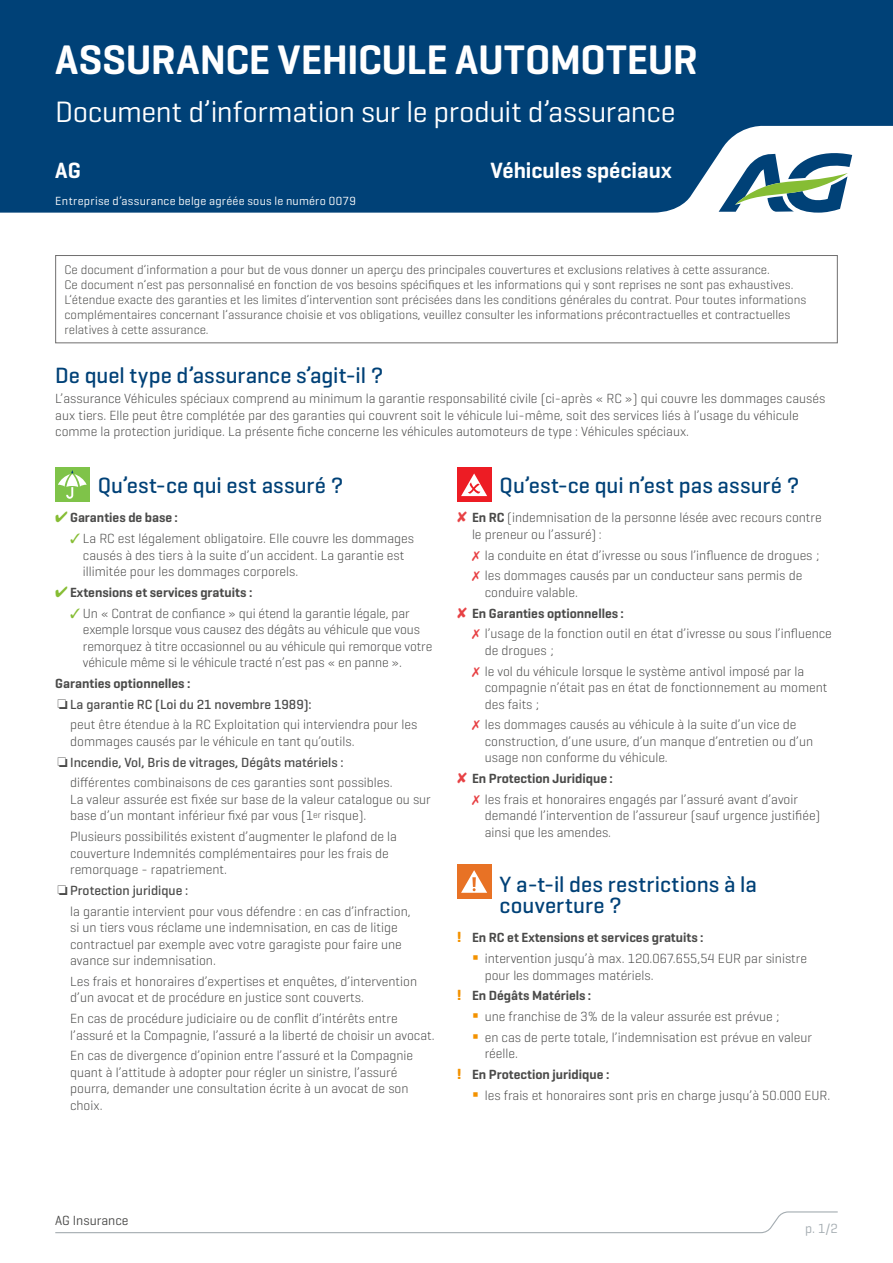
<style>
.page{position:relative;width:893px;height:1263px;background:#fff}
.page>*{position:absolute;margin:0;border:0;box-sizing:border-box;transform-origin:0 0}
.t1{font:600 42px "Geogrotesque";letter-spacing:-.01em;color:#fff}
.t2{font:30px "Geogrotesque";letter-spacing:-.015em;color:#fff}
.t3{font:500 22.5px/21px "Geogrotesque";letter-spacing:.005em;color:#004177}
.t4{font:600 22.5px "Geogrotesque";color:#fff}
.t5{font:300 13.5px/16.5px "Geogrotesque";color:#4a4a49}
.t6{font:600 13.5px "Geogrotesque";color:#4a4a49}
.t7{font:500 13.5px "Geogrotesque";color:#4a4a49}
.t8{font:13.5px "Geogrotesque";color:#4a4a49}
.t9{font:13.5px "Geogrotesque";color:#a4acb1}
.t10{font:300 12.75px/15px "Geogrotesque";color:#4a4a49}
.t11{font:12px "Geogrotesque";letter-spacing:.025em;color:#fff}
.s1{color:#86bd34}
.s2{font-weight:500}
.s3{color:#e74144}
.s4{font-weight:600}
.s5{font-weight:700;font-size:15px;color:#f39200}
.s6{color:#f39200}
</style>
<div class="page">
<svg style="left:55px;top:1211px;width:783px;height:23px"></svg>
<div style="left:0;top:0;width:893px;height:213px;background:#004177"></div>
<svg style="left:719px;top:148px;width:133px;height:65px"></svg>
<div style="left:55px;top:255px;width:783px;height:88px;border:1px solid #706f6f"></div>
<div style="left:55px;top:468px;width:34px;height:34px;background:#7fc349"></div>
<svg style="left:58px;top:470px;width:29px;height:29px"></svg>
<div style="left:457px;top:468px;width:34px;height:34px;background:#ed1c24"></div>
<svg style="left:461px;top:473px;width:26px;height:23px"></svg>
<div style="left:457px;top:864px;width:34px;height:34px;background:#e87225"></div>
<svg style="left:461px;top:870px;width:26px;height:23px"></svg>
<h1 class="t1" style="left:55px;top:34px;width:644px">ASSURANCE VEHICULE AUTOMOTEUR</h1>
<h2 class="t2" style="left:55px;top:93px;width:622px">Document d’information sur le produit d’assurance</h2>
<h3 class="t4" style="left:55px;top:157px;width:27px">AG</h3>
<h3 class="t4" style="left:490px;top:157px;width:183px">Véhicules spéciaux</h3>
<p class="t11" style="left:55px;top:194px;width:302px">Entreprise d’assurance belge agréée sous le numéro 0079</p>
<p class="t10" style="left:65px;top:262px;width:743px">Ce document d’information a pour but de vous donner un aperçu des principales couvertures et exclusions relatives à cette assurance.<br>Ce document n’est pas personnalisé en fonction de vos besoins spécifiques et les informations qui y sont reprises ne sont pas exhaustives.<br>L’étendue exacte des garanties et les limites d’intervention sont précisées dans les conditions générales du contrat. Pour toutes informations complémentaires concernant l’assurance choisie et vos obligations, veuillez consulter les informations précontractuelles et contractuelles relatives à cette assurance.</p>
<h3 class="t3" style="left:55px;top:364px;width:330px">De quel type d’assurance s’agit-il ?</h3>
<p class="t5" style="left:55px;top:390px;width:771px">L’assurance Véhicules spéciaux comprend au minimum la garantie responsabilité civile (ci-après « RC ») qui couvre les dommages causés aux tiers. Elle peut être complétée par des garanties qui couvrent soit le véhicule lui-même, soit des services liés à l’usage du véhicule comme la protection juridique. La présente fiche concerne les véhicules automoteurs de type : Véhicules spéciaux.</p>
<h3 class="t3" style="left:98px;top:474px;width:247px">Qu’est-ce qui est assuré ?</h3>
<p class="t6" style="left:55px;top:509px;width:124px"><span class="s1">✔</span> Garanties de base :</p>
<p class="t5" style="left:83px;top:530px;width:333px;text-indent:-13px"><span class="s1">✓</span> La RC est légalement obligatoire. Elle couvre les dommages causés à des tiers à la suite d’un accident. La garantie est illimitée pour les dommages corporels.</p>
<p class="t6" style="left:55px;top:584px;width:199px"><span class="s1">✔</span> Extensions et services gratuits :</p>
<p class="t5" style="left:83px;top:604px;width:351px;text-indent:-13px"><span class="s1">✓</span> Un « Contrat de confiance » qui étend la garantie légale, par exemple lorsque vous causez des dégâts au véhicule que vous remorquez à titre occasionnel ou au véhicule qui remorque votre véhicule même si le véhicule tracté n’est pas « en panne ».</p>
<p class="t6" style="left:55px;top:675px;width:137px">Garanties optionnelles :</p>
<p class="t7" style="left:57px;top:696px;width:256px">❏ La garantie RC (Loi du 21 novembre 1989):</p>
<p class="t5" style="left:70px;top:716px;width:349px">peut être étendue à la RC Exploitation qui interviendra pour les</p>
<p class="t5" style="left:70px;top:733px;width:286px">dommages causés par le véhicule en tant qu’outils.</p>
<p class="t7" style="left:57px;top:754px;width:288px">❏ Incendie, Vol, Bris de vitrages, Dégâts matériels :</p>
<p class="t5" style="left:70px;top:774px;width:324px">différentes combinaisons de ces garanties sont possibles.</p>
<p class="t5" style="left:70px;top:791px;width:362px">La valeur assurée est fixée sur base de la valeur catalogue ou sur base d’un montant inférieur fixé par vous (1<sup>er</sup> risque).</p>
<p class="t5" style="left:70px;top:828px;width:328px">Plusieurs possibilités existent d’augmenter le plafond de la couverture Indemnités complémentaires pour les frais de remorquage - rapatriement.</p>
<p class="t5" style="left:70px;top:879px;width:342px;line-height:20.7px;text-indent:-13px">❏ <span class="s2">Protection juridique :<br></span>la garantie intervient pour vous défendre : en cas d’infraction,</p>
<p class="t5" style="left:70px;top:919px;width:333px">si un tiers vous réclame une indemnisation, en cas de litige contractuel par exemple avec votre garagiste pour faire une avance sur indemnisation.</p>
<p class="t5" style="left:70px;top:973px;width:348px">Les frais et honoraires d’expertises et enquêtes, d’intervention d’un avocat et de procédure en justice sont couverts.</p>
<p class="t5" style="left:70px;top:1010px;width:366px">En cas de procédure judiciaire ou de conflit d’intérêts entre l’assuré et la Compagnie, l’assuré a la liberté de choisir un avocat.</p>
<p class="t5" style="left:70px;top:1047px;width:345px">En cas de divergence d’opinion entre l’assuré et la Compagnie quant à l’attitude à adopter pour régler un sinistre, l’assuré pourra, demander une consultation écrite à un avocat de son choix.</p>
<h3 class="t3" style="left:500px;top:474px;width:301px">Qu’est-ce qui n’est pas assuré ?</h3>
<p class="t5" style="left:472px;top:509px;width:351px;text-indent:-15px"><span class="s3">✘</span> <span class="s4">En RC</span> (indemnisation de la personne lésée avec recours contre le preneur ou l’assuré) :</p>
<p class="t5" style="left:472px;top:544px;width:349px;line-height:20.7px"><span class="s3">✗</span> la conduite en état d’ivresse ou sous l’influence de drogues ; <span class="s3">✗</span> les dommages causés par un conducteur sans permis de</p>
<p class="t5" style="left:485px;top:584px;width:95px">conduire valable.</p>
<p class="t6" style="left:457px;top:605px;width:168px"><span class="s3">✘</span> En Garanties optionnelles :</p>
<p class="t5" style="left:472px;top:625px;width:361px"><span class="s3">✗</span> l’usage de la fonction outil en état d’ivresse ou sous l’influence</p>
<p class="t5" style="left:472px;top:639px;width:334px;line-height:20.7px;text-indent:13px">de drogues ;<br><span class="s3">✗</span> le vol du véhicule lorsque le système antivol imposé par la</p>
<p class="t5" style="left:485px;top:679px;width:344px">compagnie n’était pas en état de fonctionnement au moment des faits ;</p>
<p class="t5" style="left:485px;top:716px;width:330px;text-indent:-13px"><span class="s3">✗</span> les dommages causés au véhicule à la suite d’un vice de construction, d’une usure, d’un manque d’entretien ou d’un usage non conforme du véhicule.</p>
<p class="t5" style="left:472px;top:768px;width:327px;line-height:20.7px;text-indent:-15px"><span class="s3">✘</span> <span class="s4">En Protection Juridique :<br></span><span class="s3">✗</span> les frais et honoraires engagés par l’assuré avant d’avoir</p>
<p class="t5" style="left:485px;top:807px;width:337px">demandé l’intervention de l’assureur (sauf urgence justifiée) ainsi que les amendes.</p>
<h3 class="t3" style="left:500px;top:873px;width:259px">Y a-t-il des restrictions à la couverture ?</h3>
<p class="t6" style="left:457px;top:929px;width:248px"><span class="s5">!</span> En RC et Extensions et services gratuits :</p>
<p class="t5" style="left:485px;top:950px;width:324px;text-indent:-13px"><span class="s6">▪</span> intervention jusqu’à max. 120.067.655,54 EUR par sinistre pour les dommages matériels.</p>
<p class="t6" style="left:457px;top:987px;width:136px"><span class="s5">!</span> En Dégâts Matériels :</p>
<p class="t5" style="left:472px;top:1008px;width:309px"><span class="s6">▪</span> une franchise de 3% de la valeur assurée est prévue ;</p>
<p class="t5" style="left:485px;top:1028px;width:329px;text-indent:-13px"><span class="s6">▪</span> en cas de perte totale, l’indemnisation est prévue en valeur réelle.</p>
<p class="t6" style="left:457px;top:1066px;width:154px"><span class="s5">!</span> En Protection juridique :</p>
<p class="t5" style="left:472px;top:1086px;width:360px"><span class="s6">▪</span> les frais et honoraires sont pris en charge jusqu’à 50.000 EUR.</p>
<p class="t8" style="left:55px;top:1212px;width:75px">AG Insurance</p>
<p class="t9" style="left:805px;top:1220px;width:34px">p. 1/2</p>
</div>
